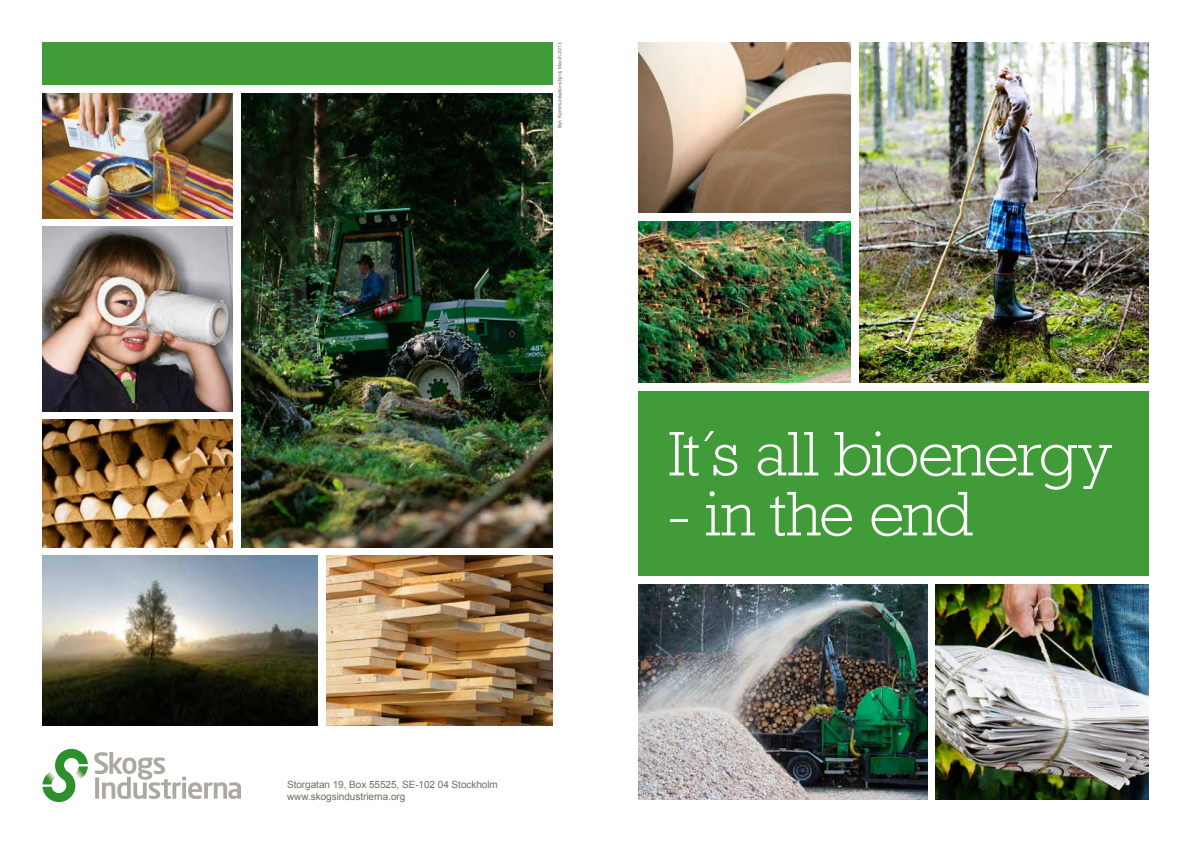
<style>
.page{position:relative;width:1191px;height:842px;background:#fff}
.page>*{position:absolute;margin:0;border:0;box-sizing:border-box;transform-origin:0 0}
.t1{font:300 64px "Rockwell";letter-spacing:-.03em;color:#fff}
.t2{font:10px/12px "Arial";letter-spacing:-.005em;color:#6f6d60}
.t3{font:5px "Arial";color:#6f6d60}
</style>
<div class="page">
<img style="left:638px;top:221px;width:212px;height:162px">
<img style="left:43px;top:556px;width:274px;height:170px">
<img style="left:43px;top:420px;width:189px;height:127px">
<img style="left:859px;top:43px;width:289px;height:340px">
<img style="left:935px;top:584px;width:213px;height:215px">
<img style="left:241px;top:94px;width:312px;height:453px">
<img style="left:638px;top:584px;width:289px;height:215px">
<img style="left:326px;top:556px;width:227px;height:170px">
<div style="left:638px;top:391px;width:510px;height:184px;background:#419b39"></div>
<img style="left:638px;top:43px;width:212px;height:170px">
<svg style="left:43px;top:749px;width:198px;height:53px"></svg>
<img style="left:43px;top:227px;width:189px;height:184px">
<div style="left:43px;top:43px;width:510px;height:42px;background:#419b39"></div>
<img style="left:43px;top:94px;width:189px;height:124px">
<p class="t3" style="left:556px;top:128px;width:87px;rotate:-90deg">Byn Kommunikationsbyrå, March 2013</p>
<p class="t2" style="left:287px;top:778px;width:212px">Storgatan 19, Box 55525, SE-102 04 Stockholm www.skogsindustrierna.org</p>
<h1 class="t1" style="left:668px;top:417px;width:446px">It´s all bioenergy</h1>
<h1 class="t1" style="left:668px;top:477px;width:306px">- in the end</h1>
</div>
